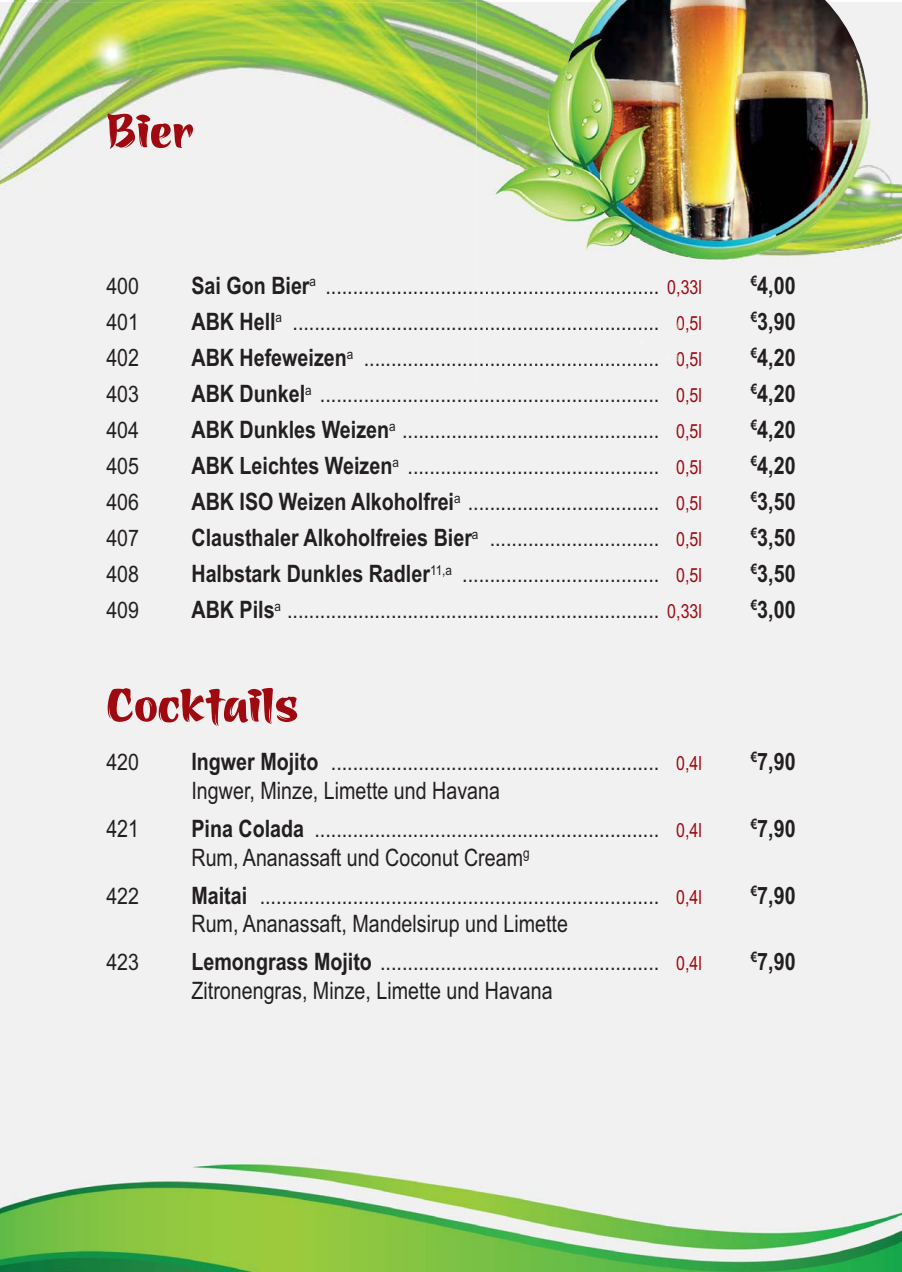
<style>
.page{position:relative;width:902px;height:1272px;background:#fff}
.page>*{position:absolute;margin:0;border:0;box-sizing:border-box;transform-origin:0 0}
.t1{font:52.5px "Azuki";color:#9e0a0f}
.t2{font:24px "Arial Narrow";color:#231f20}
.t3{font:700 24px/36px "Arial Narrow";color:#231f20;text-align:justify}
.t4{font:22.8px "Arial Narrow";color:#231f20;scale:1.05 1}
.s1{font-weight:700;font-size:24px}
.s2{font-size:19.5px;color:#9e0a0f}
</style>
<div class="page">
<div style="left:0;top:297px;width:901px;height:701px;background:#f1f1f2"></div>
<div style="left:750px;top:383px;width:6px;height:11px;background:#f1f1f2"></div>
<div style="left:757px;top:385px;width:10px;height:17px;background:#f1f1f2"></div>
<div style="left:774px;top:385px;width:9px;height:17px;background:#f1f1f2"></div>
<div style="left:785px;top:385px;width:9px;height:17px;background:#f1f1f2"></div>
<img style="left:11px;top:0;width:465px;height:2px">
<img style="left:0;top:2px;width:476px;height:295px">
<img style="left:0;top:998px;width:901px;height:273px">
<img style="left:476px;top:0;width:425px;height:383px">
<svg style="left:475px;top:292px;width:182px;height:2px"></svg>
<img style="left:668px;top:280px;width:7px;height:14px">
<img style="left:681px;top:280px;width:7px;height:14px">
<img style="left:690px;top:280px;width:7px;height:14px">
<svg style="left:699px;top:280px;width:1px;height:14px"></svg>
<img style="left:712px;top:294px;width:33px;height:1px">
<svg style="left:750px;top:275px;width:6px;height:11px"></svg>
<img style="left:757px;top:277px;width:10px;height:17px">
<svg style="left:769px;top:291px;width:3px;height:7px"></svg>
<img style="left:774px;top:277px;width:9px;height:17px">
<img style="left:785px;top:277px;width:9px;height:17px">
<svg style="left:475px;top:328px;width:195px;height:3px"></svg>
<img style="left:676px;top:316px;width:8px;height:14px">
<img style="left:690px;top:316px;width:7px;height:14px">
<svg style="left:699px;top:316px;width:1px;height:14px"></svg>
<img style="left:712px;top:330px;width:33px;height:1px">
<svg style="left:750px;top:311px;width:6px;height:11px"></svg>
<img style="left:758px;top:313px;width:9px;height:17px">
<svg style="left:769px;top:327px;width:3px;height:7px"></svg>
<img style="left:774px;top:313px;width:9px;height:17px">
<img style="left:785px;top:313px;width:9px;height:17px">
<svg style="left:475px;top:364px;width:195px;height:3px"></svg>
<img style="left:676px;top:352px;width:8px;height:14px">
<img style="left:690px;top:352px;width:7px;height:14px">
<svg style="left:699px;top:352px;width:1px;height:14px"></svg>
<img style="left:712px;top:366px;width:33px;height:1px">
<svg style="left:750px;top:347px;width:6px;height:11px"></svg>
<img style="left:757px;top:349px;width:10px;height:17px">
<svg style="left:769px;top:363px;width:3px;height:7px"></svg>
<img style="left:774px;top:349px;width:9px;height:17px">
<img style="left:785px;top:349px;width:9px;height:17px">
<img style="left:561px;top:0;width:306px;height:259px">
<h1 class="t1" style="left:106px;top:114px;width:89px">Bier</h1>
<p class="t3" style="left:750px;top:270px;width:46px"><sup>€</sup>4,00 <sup>€</sup>3,90 <sup>€</sup>4,20</p>
<p class="t4" style="left:106px;top:278px;width:33px">400</p>
<p class="t4" style="left:191px;top:278px;width:487px"><span class="s1">Sai Gon Bier</span><sup>a</sup> ............................................................. <span class="s2">0,33l</span></p>
<p class="t4" style="left:106px;top:314px;width:33px">401</p>
<p class="t4" style="left:191px;top:314px;width:487px"><span class="s1">ABK Hell</span><sup>a</sup> ................................................................... <span class="s2">0,5l</span></p>
<p class="t2" style="left:106px;top:349px;width:34px">402</p>
<p class="t4" style="left:191px;top:350px;width:487px"><span class="s1">ABK Hefeweizen</span><sup>a</sup> ...................................................... <span class="s2">0,5l</span></p>
<p class="t4" style="left:106px;top:386px;width:33px">403</p>
<p class="t4" style="left:191px;top:386px;width:487px"><span class="s1">ABK Dunkel</span><sup>a</sup> .............................................................. <span class="s2">0,5l</span></p>
<p class="t3" style="left:750px;top:378px;width:46px"><sup>€</sup>4,20</p>
<p class="t4" style="left:106px;top:422px;width:33px">404</p>
<p class="t4" style="left:191px;top:422px;width:487px"><span class="s1">ABK Dunkles Weizen</span><sup>a</sup> ............................................... <span class="s2">0,5l</span></p>
<p class="t3" style="left:750px;top:414px;width:46px"><sup>€</sup>4,20</p>
<p class="t4" style="left:106px;top:458px;width:33px">405</p>
<p class="t4" style="left:191px;top:458px;width:487px"><span class="s1">ABK Leichtes Weizen</span><sup>a</sup> .............................................. <span class="s2">0,5l</span></p>
<p class="t3" style="left:750px;top:450px;width:46px"><sup>€</sup>4,20</p>
<p class="t4" style="left:106px;top:494px;width:33px">406</p>
<p class="t4" style="left:191px;top:494px;width:487px"><span class="s1">ABK ISO Weizen Alkoholfrei</span><sup>a</sup> ................................... <span class="s2">0,5l</span></p>
<p class="t3" style="left:750px;top:486px;width:46px"><sup>€</sup>3,50</p>
<p class="t4" style="left:106px;top:530px;width:33px">407</p>
<p class="t4" style="left:191px;top:530px;width:487px"><span class="s1">Clausthaler Alkoholfreies Bier</span><sup>a</sup> ............................... <span class="s2">0,5l</span></p>
<p class="t3" style="left:750px;top:522px;width:46px"><sup>€</sup>3,50</p>
<p class="t4" style="left:106px;top:566px;width:33px">408</p>
<p class="t4" style="left:191px;top:566px;width:487px"><span class="s1">Halbstark Dunkles Radler</span><sup>11,a</sup> .................................... <span class="s2">0,5l</span></p>
<p class="t3" style="left:750px;top:558px;width:46px"><sup>€</sup>3,50</p>
<p class="t4" style="left:106px;top:602px;width:33px">409</p>
<p class="t4" style="left:191px;top:602px;width:487px"><span class="s1">ABK Pils</span><sup>a</sup> .................................................................... <span class="s2">0,33l</span></p>
<p class="t3" style="left:750px;top:594px;width:46px"><sup>€</sup>3,00</p>
<h1 class="t1" style="left:106px;top:688px;width:194px">Cocktails</h1>
<p class="t4" style="left:106px;top:754px;width:33px">420</p>
<p class="t4" style="left:191px;top:754px;width:487px"><span class="s1">Ingwer Mojito</span> ............................................................ <span class="s2">0,4l</span></p>
<p class="t3" style="left:750px;top:746px;width:46px"><sup>€</sup>7,90</p>
<p class="t2" style="left:191px;top:782px;width:310px">Ingwer, Minze, Limette und Havana</p>
<p class="t2" style="left:106px;top:819px;width:34px">421</p>
<p class="t4" style="left:191px;top:820px;width:487px"><span class="s1">Pina Colada</span> ............................................................... <span class="s2">0,4l</span></p>
<p class="t3" style="left:750px;top:812px;width:46px"><sup>€</sup>7,90</p>
<p class="t2" style="left:191px;top:848px;width:340px">Rum, Ananassaft und Coconut Cream<sup>g</sup></p>
<p class="t4" style="left:106px;top:887px;width:33px">422</p>
<p class="t4" style="left:191px;top:887px;width:487px"><span class="s1">Maitai</span> ......................................................................... <span class="s2">0,4l</span></p>
<p class="t3" style="left:750px;top:879px;width:46px"><sup>€</sup>7,90</p>
<p class="t2" style="left:191px;top:915px;width:378px">Rum, Ananassaft, Mandelsirup und Limette</p>
<p class="t4" style="left:106px;top:953px;width:33px">423</p>
<p class="t4" style="left:191px;top:953px;width:487px"><span class="s1">Lemongrass Mojito</span> ................................................... <span class="s2">0,4l</span></p>
<p class="t3" style="left:750px;top:946px;width:46px"><sup>€</sup>7,90</p>
<p class="t2" style="left:191px;top:981px;width:362px">Zitronengras, Minze, Limette und Havana</p>
</div>
